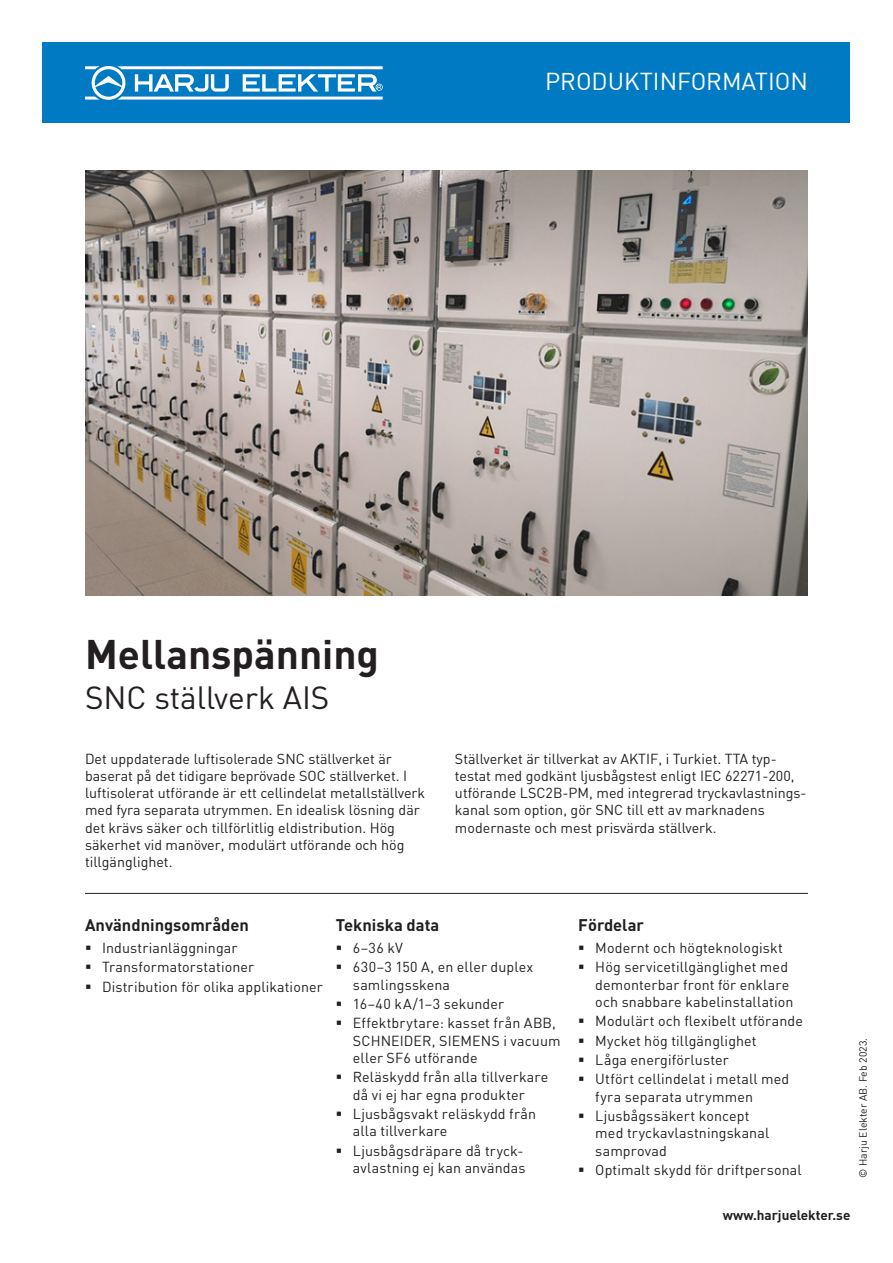
<style>
.page{position:relative;width:893px;height:1263px;background:#fff}
.page>*{position:absolute;margin:0;border:0;box-sizing:border-box;transform-origin:0 0}
.t1{font:700 40.5px "DIN";color:#231f20}
.t2{font:31.5px "DIN";color:#231f20}
.t3{font:24px "DIN";color:#fff}
.t4{font:700 16.5px "DIN";color:#231f20}
.t5{font:14.25px/17.2px "DIN";letter-spacing:.005em;color:#231f20}
.t6{font:700 13.5px "DIN";color:#231f20}
.t7{font:10.5px "DIN";color:#231f20}
</style>
<div class="page">
<div style="left:43px;top:43px;width:807px;height:80px;background:#007ac2"></div>
<svg style="left:85px;top:66px;width:298px;height:34px"></svg>
<img style="left:85px;top:170px;width:723px;height:425px">
<hr style="left:85px;top:893px;width:723px;height:1px;background:#231f20">
<h3 class="t3" style="left:545px;top:66px;width:264px">PRODUKTINFORMATION</h3>
<h1 class="t1" style="left:85px;top:627px;width:296px">Mellanspänning</h1>
<h2 class="t2" style="left:85px;top:678px;width:246px">SNC ställverk AIS</h2>
<p class="t5" style="left:85px;top:749px;width:342px">Det uppdaterade luftisolerade SNC ställverket är baserat på det tidigare beprövade SOC ställverket. I luftisolerat utförande är ett cellindelat metallställverk med fyra separata utrymmen. En idealisk lösning där det krävs säker och tillförlitlig eldistribution. Hög säkerhet vid manöver, modulärt utförande och hög tillgänglighet.</p>
<p class="t5" style="left:455px;top:749px;width:351px">Ställverket är tillverkat av AKTIF, i Turkiet. TTA typ&shy;testat med godkänt ljusbågstest enligt IEC 62271-200, utförande LSC2B-PM, med integrerad tryckavlastnings&shy;kanal som option, gör SNC till ett av marknadens modernaste och mest prisvärda ställverk.</p>
<p class="t4" style="left:85px;top:915px;width:165px">Användningsområden</p>
<p class="t5" style="left:85px;top:939px;width:154px">▪ Industrianläggningar</p>
<p class="t5" style="left:85px;top:958px;width:171px">▪ Transformatorstationer</p>
<p class="t5" style="left:85px;top:978px;width:239px">▪ Distribution för olika applikationer</p>
<p class="t4" style="left:336px;top:915px;width:105px">Tekniska data</p>
<p class="t5" style="left:336px;top:939px;width:69px">▪ 6–36 kV</p>
<p class="t5" style="left:353px;top:958px;width:182px;text-indent:-17px">▪ 630–3 150 A, en eller duplex samlingsskena</p>
<p class="t5" style="left:336px;top:995px;width:170px">▪ 16–40 kA/1–3 sekunder</p>
<p class="t5" style="left:353px;top:1014px;width:209px;text-indent:-17px">▪ Effektbrytare: kasset från ABB,<br>SCHNEIDER, SIEMENS i vacuum eller SF6 utförande</p>
<p class="t5" style="left:336px;top:1068px;width:214px;text-align:center">▪ Reläskydd från alla tillverkare då vi ej har egna produkter</p>
<p class="t5" style="left:353px;top:1105px;width:185px;text-indent:-17px">▪ Ljusbågsvakt reläskydd från alla tillverkare</p>
<p class="t5" style="left:336px;top:1141px;width:191px;text-align:right">▪ Ljusbågsdräpare då tryck&shy;avlastning ej kan användas</p>
<p class="t4" style="left:578px;top:915px;width:67px">Fördelar</p>
<p class="t5" style="left:578px;top:939px;width:206px">▪ Modernt och högteknologiskt</p>
<p class="t5" style="left:595px;top:958px;width:200px;text-indent:-17px">▪ Hög servicetillgänglighet med demonterbar front för enklare och snabbare kabelinstallation</p>
<p class="t5" style="left:578px;top:1012px;width:226px">▪ Modulärt och flexibelt utförande</p>
<p class="t5" style="left:578px;top:1031px;width:180px">▪ Mycket hög tillgänglighet</p>
<p class="t5" style="left:578px;top:1051px;width:152px">▪ Låga energiförluster</p>
<p class="t5" style="left:595px;top:1070px;width:196px;text-indent:-17px">▪ Utfört cellindelat i metall med fyra separata utrymmen</p>
<p class="t5" style="left:595px;top:1107px;width:175px;text-indent:-17px">▪ Ljusbågssäkert koncept med tryckavlastningskanal samprovad</p>
<p class="t5" style="left:578px;top:1161px;width:225px">▪ Optimalt skydd för driftpersonal</p>
<p class="t7" style="left:857px;top:1178px;width:141px;rotate:-90deg">© Harju Elekter AB. Feb 2023.</p>
<p class="t6" style="left:723px;top:1207px;width:129px">www.harjuelekter.se</p>
</div>
